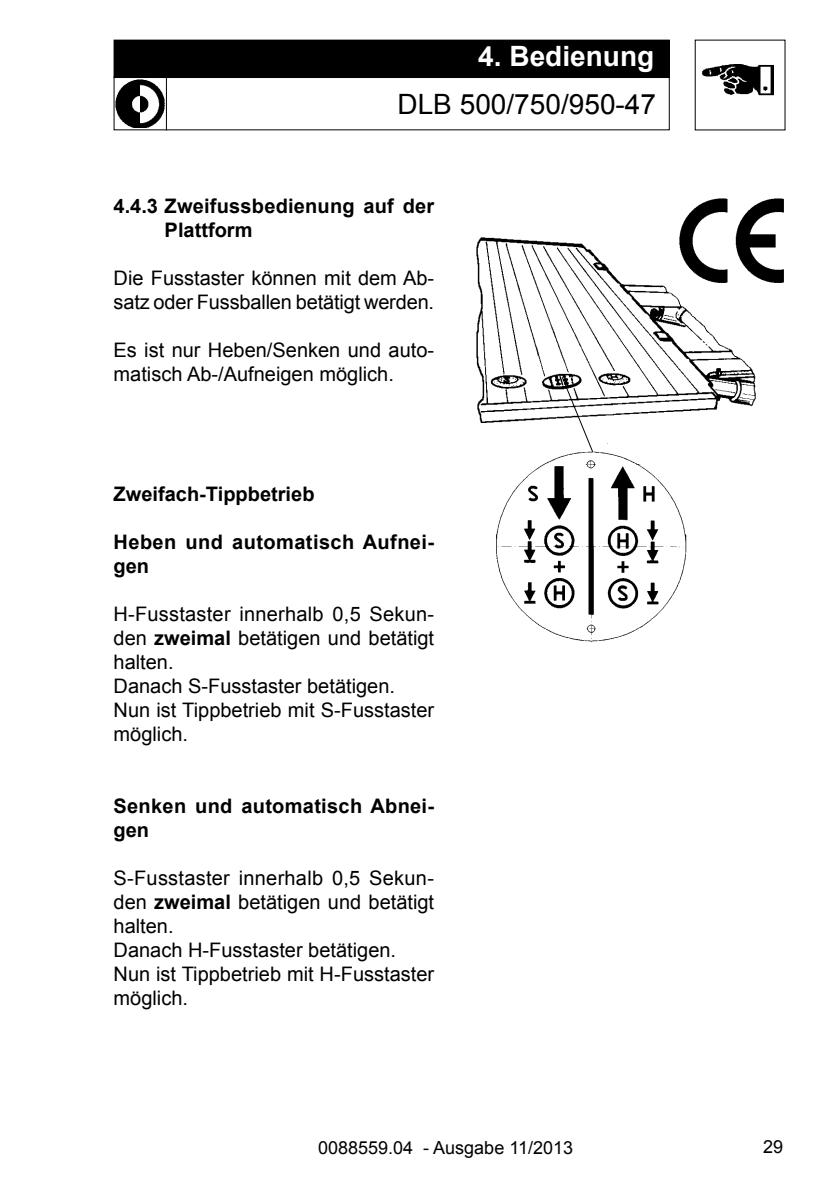
<style>
.page{position:relative;width:840px;height:1191px;background:#fff}
.page>*{position:absolute;margin:0;border:0;box-sizing:border-box;transform-origin:0 0}
.t1{font:28px "Arial";color:#000}
.t2{font:700 28px "Arial";color:#fff}
.t3{font:20px/24px "Arial";color:#000}
.t4{font:700 20px/24px "Arial";letter-spacing:.01em;color:#000}
.t5{font:18px "Arial";color:#000}
.s1{font-weight:700}
</style>
<div class="page">
<img style="left:702px;top:64px;width:71px;height:31px">
<img style="left:679px;top:198px;width:103px;height:40px">
<img style="left:476px;top:238px;width:308px;height:184px">
<img style="left:496px;top:443px;width:189px;height:199px">
<svg style="left:560px;top:376px;width:33px;height:77px"></svg>
<div style="left:114px;top:40px;width:555px;height:38px;background:#000"></div>
<div style="left:113px;top:76px;width:556px;height:54px;border:1px solid #000"></div>
<hr style="left:166px;top:77px;width:1px;height:53px;background:#000">
<img style="left:116px;top:80px;width:48px;height:48px">
<h1 class="t2" style="left:478px;top:37px;width:177px">4. Bedienung</h1>
<h1 class="t1" style="left:397px;top:86px;width:260px">DLB 500/750/950-47</h1>
<p class="t4" style="left:164px;top:195px;width:271px;text-indent:-51px">4.4.3 Zweifussbedienung auf der<br>Plattform</p>
<p class="t3" style="left:113px;top:266px;width:322px">Die Fusstaster können mit dem Ab&shy;satz oder Fussballen betätigt werden.</p>
<p class="t3" style="left:113px;top:338px;width:322px">Es ist nur Heben/Senken und auto&shy;matisch Ab-/Aufneigen möglich.</p>
<p class="t4" style="left:113px;top:483px;width:202px">Zweifach-Tippbetrieb</p>
<p class="t4" style="left:113px;top:531px;width:322px">Heben und automatisch Aufnei&shy;gen</p>
<p class="t3" style="left:113px;top:602px;width:322px">H-Fusstaster innerhalb 0,5 Sekun&shy;den <span class="s1">zweimal</span> betätigen und betätigt halten.<br>Danach S-Fusstaster betätigen.<br>Nun ist Tippbetrieb mit S-Fusstaster möglich.</p>
<p class="t4" style="left:113px;top:795px;width:322px">Senken und automatisch Abnei&shy;gen</p>
<p class="t3" style="left:113px;top:866px;width:322px">S-Fusstaster innerhalb 0,5 Sekun&shy;den <span class="s1">zweimal</span> betätigen und betätigt halten.<br>Danach H-Fusstaster betätigen.<br>Nun ist Tippbetrieb mit H-Fusstaster möglich.</p>
<p class="t5" style="left:318px;top:1135px;width:256px">0088559.04 - Ausgabe 11/2013</p>
<p class="t5" style="left:762px;top:1135px;width:22px">29</p>
</div>
